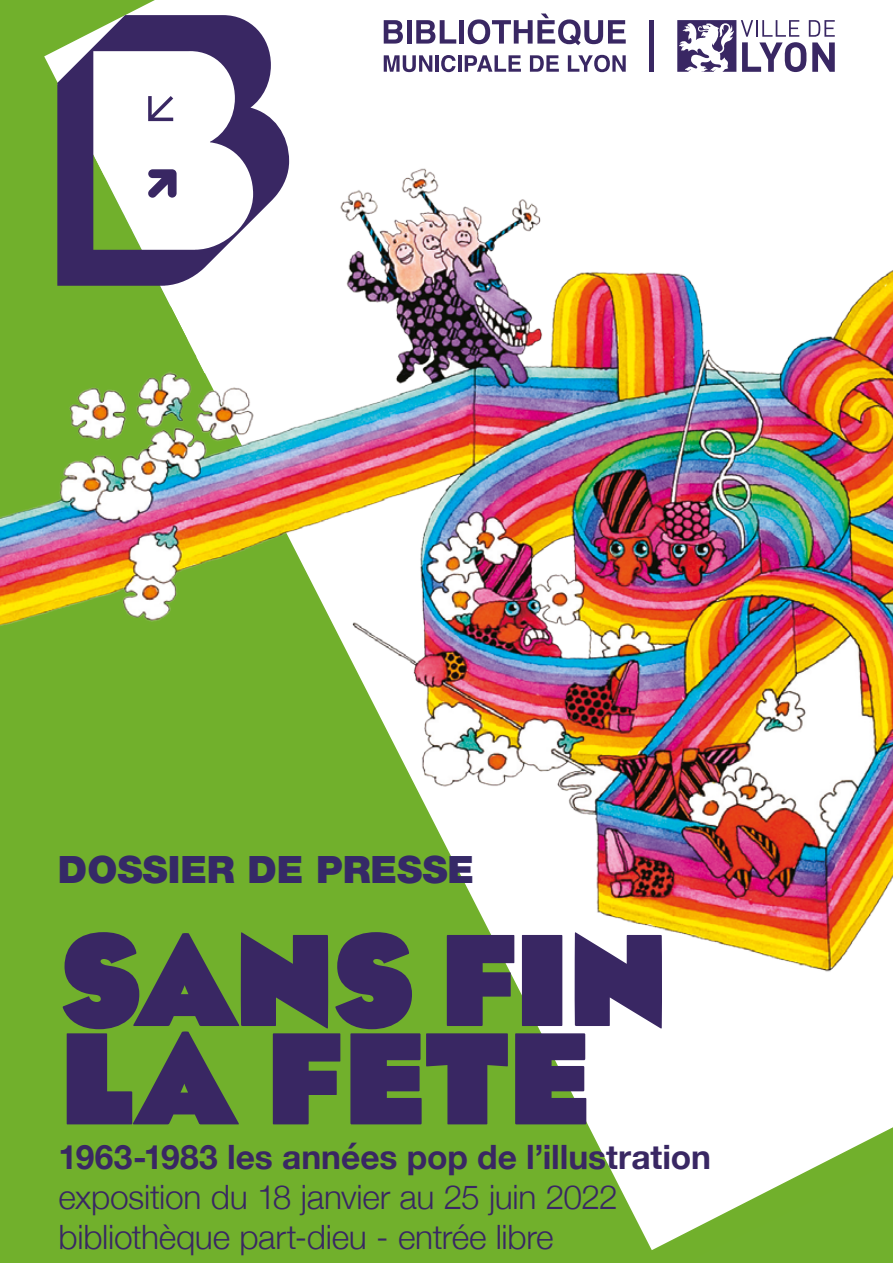
<style>
.page{position:relative;width:893px;height:1263px;background:#fff}
.page>*{position:absolute;margin:0;border:0;box-sizing:border-box;transform-origin:0 0}
.t1{font:900 134.25px "Eagle";letter-spacing:-.025em;color:#392763}
.t2{font:37.8px "Helvetica Neue LT 95 Blk";color:#352967}
.t3{font:300 33.6px/40.2px "Helvetica Neue";letter-spacing:-.01em;color:#392763}
.t4{font:700 33.6px "Helvetica Neue";color:#392763}
</style>
<div class="page">
<div style="left:0;top:1157px;width:600px;height:106px;background:#71b02c"></div>
<img style="left:0;top:13px;width:893px;height:1144px">
<svg style="left:124px;top:187px;width:226px;height:186px"></svg>
<svg style="left:44px;top:13px;width:328px;height:174px"></svg>
<svg style="left:57px;top:15px;width:232px;height:271px"></svg>
<svg style="left:0;top:0;width:221px;height:121px"></svg>
<svg style="left:148px;top:169px;width:29px;height:29px"></svg>
<svg style="left:677px;top:20px;width:158px;height:52px"></svg>
<svg style="left:384px;top:20px;width:19px;height:24px"></svg>
<div style="left:407px;top:20px;width:5px;height:24px;background:#392763"></div>
<svg style="left:416px;top:20px;width:40px;height:24px"></svg>
<div style="left:459px;top:20px;width:5px;height:24px;background:#392763"></div>
<svg style="left:468px;top:14px;width:158px;height:31px"></svg>
<svg style="left:384px;top:55px;width:48px;height:17px"></svg>
<hr style="left:435px;top:55px;width:4px;height:17px;background:#392763">
<svg style="left:441px;top:55px;width:15px;height:17px"></svg>
<hr style="left:458px;top:55px;width:3px;height:17px;background:#392763">
<svg style="left:465px;top:55px;width:56px;height:17px"></svg>
<svg style="left:530px;top:55px;width:29px;height:17px"></svg>
<svg style="left:568px;top:55px;width:58px;height:17px"></svg>
<div style="left:649px;top:20px;width:5px;height:52px;background:#392763"></div>
<svg style="left:139px;top:306px;width:57px;height:67px"></svg>
<svg style="left:0;top:140px;width:124px;height:326px;background:#739f45"></svg>
<svg style="left:693px;top:1161px;width:200px;height:102px"></svg>
<p class="t2" style="left:58px;top:846px;width:418px">DOSSIER DE PRESSE</p>
<h1 class="t1" style="left:59px;top:902px;width:612px">SANS FIN</h1>
<h1 class="t1" style="left:59px;top:1001px;width:534px">LA FETE</h1>
<p class="t4" style="left:59px;top:1130px;width:654px">1963-1983 les années pop de l’illustration</p>
<p class="t3" style="left:59px;top:1175px;width:561px">exposition du 18 janvier au 25 juin 2022 bibliothèque part-dieu - entrée libre</p>
</div>
